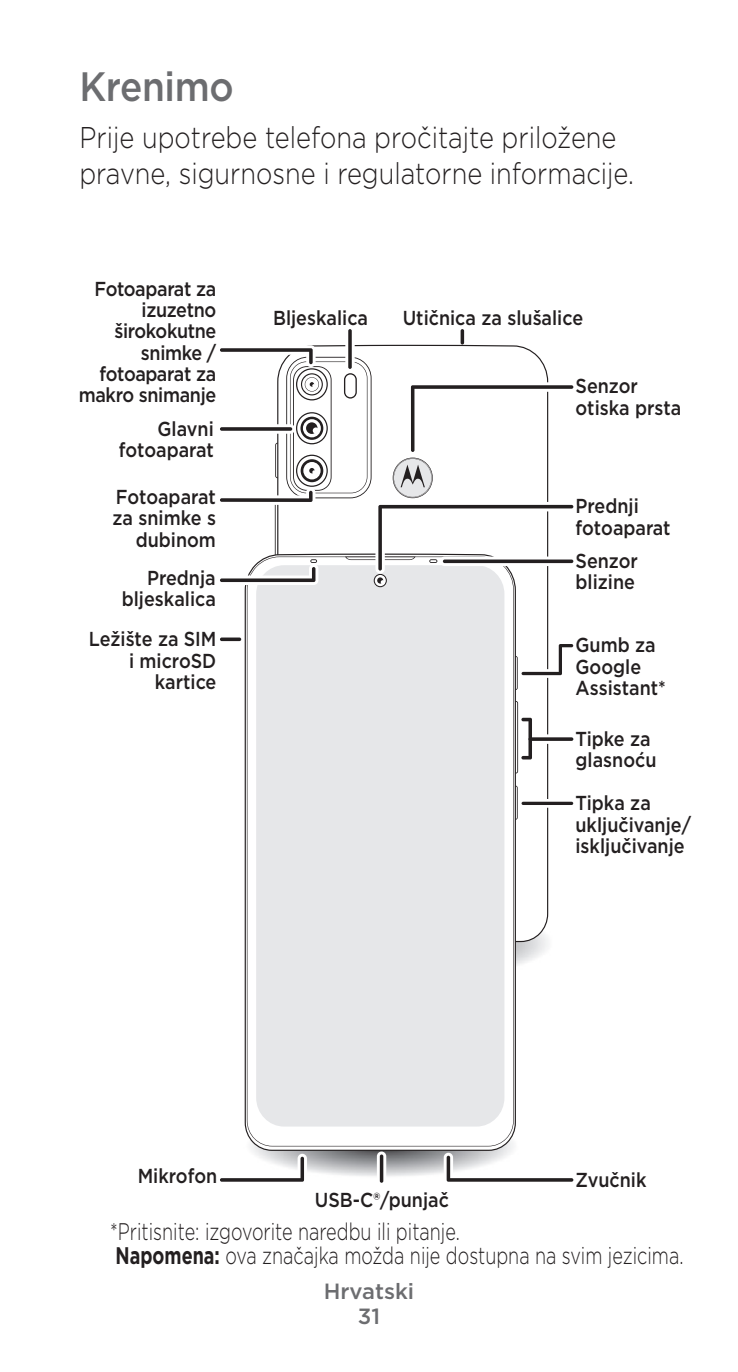
<style>
.page{position:relative;width:738px;height:1372px;background:#fff}
.page>*{position:absolute;margin:0;border:0;box-sizing:border-box;transform-origin:0 0}
.t1{font:500 40.8px "Gotham";letter-spacing:-.01em;color:#6c6d70;scale:.9 1}
.t2{font:300 30px/36px "Gotham";color:#231f20;scale:.85 1}
.t3{font:300 24px/24px "Gotham";color:#231f20;scale:.75 1}
.t4{font:500 22px "Gotham";color:#6c6d70}
.t5{font:500 20px/21.2px "Gotham";color:#231f20;scale:.89 1}
.t6{font:500 20px/21.2px "Gotham";letter-spacing:-.02em;color:#231f20;text-align:right;scale:.89 1}
.s1{font-weight:700}
</style>
<div class="page">
<img style="left:253px;top:1118px;width:263px;height:58px">
<img style="left:515px;top:910px;width:34px;height:71px">
<svg style="left:515px;top:611px;width:33px;height:331px"></svg>
<svg style="left:515px;top:786px;width:2px;height:34px"></svg>
<svg style="left:244px;top:611px;width:271px;height:540px"></svg>
<svg style="left:247px;top:611px;width:266px;height:535px"></svg>
<div style="left:256px;top:565px;width:248px;height:562px;background:#e6e7e9;border-radius:28px"></div>
<hr style="left:460px;top:329px;width:3px;height:16px;background:#231f20;border-radius:2px">
<svg style="left:376px;top:1152px;width:10px;height:34px"></svg>
<svg style="left:379px;top:1154px;width:4px;height:29px"></svg>
<hr style="left:220px;top:638px;width:21px;height:3px;background:#231f20;border-radius:2px">
<svg style="left:220px;top:1154px;width:87px;height:28px"></svg>
<svg style="left:443px;top:1153px;width:131px;height:29px"></svg>
<div style="left:525px;top:734px;width:51px;height:10px;background:#fff;border-radius:5px"></div>
<svg style="left:513px;top:701px;width:18px;height:72px"></svg>
<svg style="left:528px;top:737px;width:45px;height:4px"></svg>
<svg style="left:522px;top:799px;width:53px;height:9px"></svg>
<hr style="left:521px;top:802px;width:51px;height:3px;background:#231f20;border-radius:2px">
<svg style="left:345px;top:326px;width:9px;height:46px"></svg>
<hr style="left:348px;top:329px;width:3px;height:40px;background:#231f20;border-radius:2px">
<svg style="left:512px;top:644px;width:60px;height:46px"></svg>
<svg style="left:220px;top:345px;width:354px;height:266px"></svg>
<h1 class="t1" style="left:79px;top:60px;width:173px">Krenimo</h1>
<h2 class="t2" style="left:79px;top:119px;width:653px">Prije upotrebe telefona pročitajte priložene pravne, sigurnosne i regulatorne informacije.</h2>
<p class="t6" style="left:79px;top:278px;width:156px">Fotoaparat za izuzetno širokokutne snimke / fotoaparat za makro snimanje</p>
<p class="t5" style="left:119px;top:418px;width:108px;text-align:right">Glavni fotoaparat</p>
<p class="t5" style="left:112px;top:486px;width:118px;text-align:right">Fotoaparat za snimke s dubinom</p>
<p class="t5" style="left:273px;top:307px;width:108px">Bljeskalica</p>
<p class="t5" style="left:402px;top:307px;width:204px">Utičnica za slušalice</p>
<p class="t5" style="left:575px;top:375px;width:120px">Senzor otiska prsta</p>
<p class="t5" style="left:575px;top:495px;width:108px">Prednji fotoaparat</p>
<p class="t5" style="left:575px;top:550px;width:72px">Senzor</p>
<p class="t5" style="left:147px;top:567px;width:79px">Prednja</p>
<p class="t5" style="left:575px;top:571px;width:68px">blizine</p>
<p class="t5" style="left:122px;top:588px;width:107px">bljeskalica</p>
<p class="t5" style="left:89px;top:629px;width:145px;text-align:right">Ležište za SIM i microSD kartice</p>
<p class="t5" style="left:575px;top:634px;width:103px">Gumb za<br>Google<br>Assistant*</p>
<p class="t5" style="left:575px;top:728px;width:92px">Tipke za glasnoću</p>
<p class="t5" style="left:575px;top:792px;width:132px">Tipka za uključivanje/ isključivanje</p>
<p class="t5" style="left:138px;top:1166px;width:91px">Mikrofon</p>
<p class="t5" style="left:575px;top:1169px;width:81px">Zvučnik</p>
<p class="t5" style="left:314px;top:1189px;width:152px">USB-C®/punjač</p>
<p class="t3" style="left:110px;top:1219px;width:765px">*Pritisnite: izgovorite naredbu ili pitanje.<br><span class="s1">Napomena:</span> ova značajka možda nije dostupna na svim jezicima.</p>
<p class="t4" style="left:323px;top:1277px;width:92px">Hrvatski</p>
<p class="t4" style="left:357px;top:1302px;width:24px">31</p>
</div>
